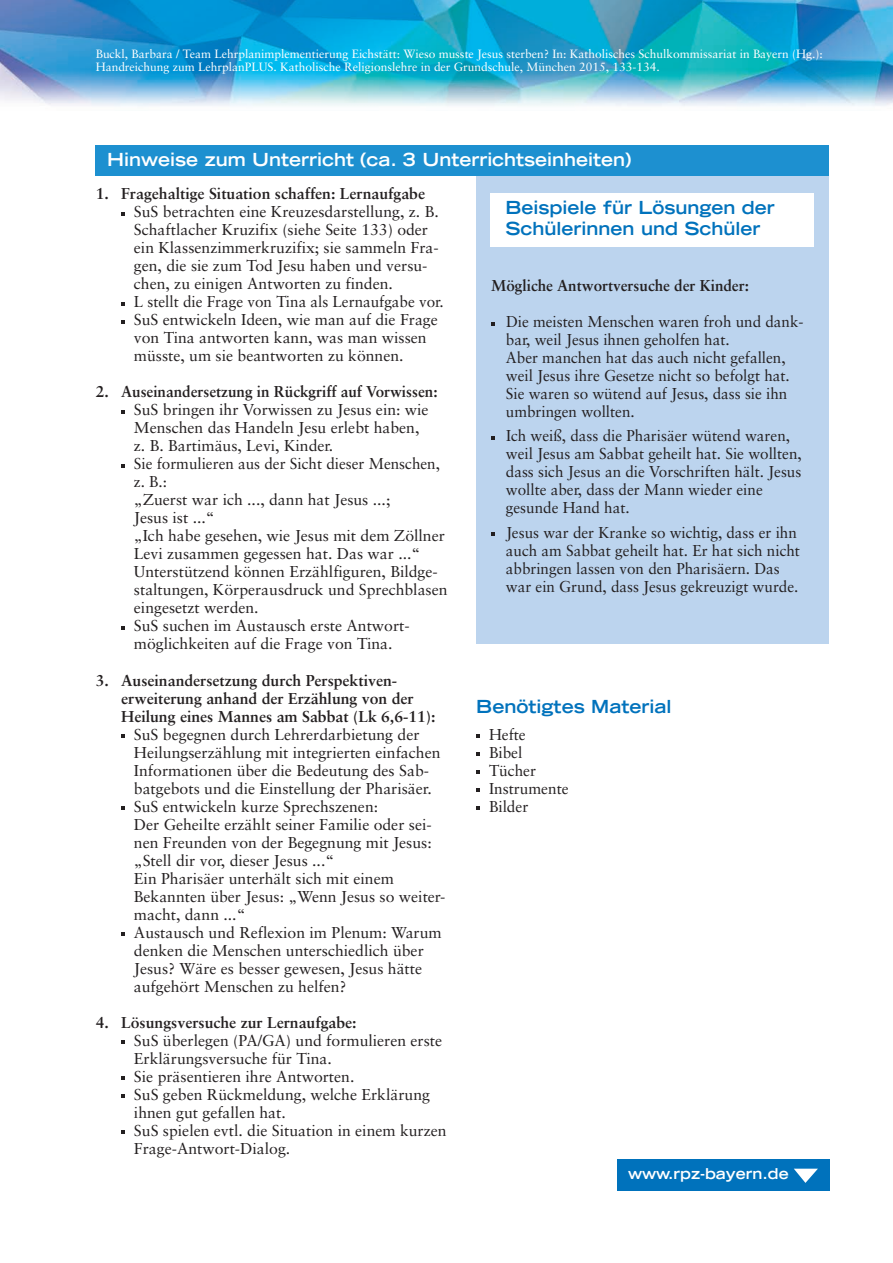
<style>
.page{position:relative;width:893px;height:1263px;background:#fff}
.page>*{position:absolute;margin:0;border:0;box-sizing:border-box;transform-origin:0 0}
.t1{font:700 expanded 18px/21px "Trade Gothic LH";color:#0072bc}
.t2{font:700 expanded 18px "Trade Gothic LH";color:#fff}
.t3{font:15.75px/18px "Sabon LT";color:#231f20}
.t4{font:700 15.75px/18px "Sabon LT";color:#231f20}
.t5{font:700 expanded 15px "Trade Gothic LH";color:#fff}
.t6{font:12px/12.8px "Sabon LT";color:#fff}
</style>
<div class="page">
<img style="left:0;top:0;width:892px;height:106px">
<div style="left:476px;top:161px;width:353px;height:483px;background:#bcd4ee"></div>
<svg style="left:491px;top:322px;width:4px;height:3px"></svg>
<svg style="left:491px;top:436px;width:4px;height:4px"></svg>
<svg style="left:491px;top:533px;width:4px;height:3px"></svg>
<div style="left:491px;top:193px;width:323px;height:54px;background:#fff"></div>
<svg style="left:476px;top:735px;width:4px;height:3px"></svg>
<svg style="left:476px;top:753px;width:4px;height:3px"></svg>
<svg style="left:476px;top:771px;width:4px;height:3px"></svg>
<svg style="left:476px;top:789px;width:4px;height:3px"></svg>
<svg style="left:476px;top:807px;width:4px;height:3px"></svg>
<div style="left:96px;top:145px;width:733px;height:31px;background:#1d90d0"></div>
<svg style="left:121px;top:212px;width:4px;height:4px"></svg>
<svg style="left:121px;top:302px;width:4px;height:4px"></svg>
<svg style="left:121px;top:320px;width:4px;height:4px"></svg>
<svg style="left:121px;top:410px;width:4px;height:4px"></svg>
<svg style="left:121px;top:464px;width:4px;height:4px"></svg>
<svg style="left:121px;top:626px;width:4px;height:4px"></svg>
<svg style="left:121px;top:734px;width:4px;height:4px"></svg>
<svg style="left:121px;top:806px;width:4px;height:4px"></svg>
<svg style="left:121px;top:932px;width:4px;height:4px"></svg>
<svg style="left:121px;top:1040px;width:4px;height:4px"></svg>
<svg style="left:121px;top:1076px;width:4px;height:4px"></svg>
<svg style="left:121px;top:1094px;width:4px;height:4px"></svg>
<svg style="left:121px;top:1130px;width:4px;height:4px"></svg>
<div style="left:617px;top:1159px;width:212px;height:31px;background:#0072bc"></div>
<svg style="left:794px;top:1169px;width:24px;height:14px"></svg>
<p class="t6" style="left:96px;top:49px;width:729px">Buckl, Barbara / Team Lehrplanimplementierung Eichstätt: Wieso musste Jesus sterben? In: Katholisches Schulkommissariat in Bayern (Hg.):<br>Handreichung zum LehrplanPLUS. Katholische Religionslehre in der Grundschule, München 2015, 133-134.</p>
<p class="t2" style="left:107px;top:152px;width:525px">Hinweise zum Unterricht (ca. 3 Unterrichtseinheiten)</p>
<p class="t4" style="left:96px;top:187px;width:331px">1. Fragehaltige Situation schaffen: Lernaufgabe</p>
<p class="t3" style="left:134px;top:205px;width:311px">SuS betrachten eine Kreuzesdarstellung, z. B.<br>Schaftlacher Kruzifix (siehe Seite 133) oder ein Klassenzimmerkruzifix; sie sammeln Fra&shy;gen, die sie zum Tod Jesu haben und versu&shy;chen, zu einigen Antworten zu finden.<br>L stellt die Frage von Tina als Lernaufgabe vor.<br>SuS entwickeln Ideen, wie man auf die Frage von Tina antworten kann, was man wissen müsste, um sie beantworten zu können.</p>
<p class="t4" style="left:96px;top:385px;width:343px">2. Auseinandersetzung in Rückgriff auf Vorwissen:</p>
<p class="t3" style="left:134px;top:403px;width:315px">SuS bringen ihr Vorwissen zu Jesus ein: wie Menschen das Handeln Jesu erlebt haben,<br>z. B. Bartimäus, Levi, Kinder.<br>Sie formulieren aus der Sicht dieser Menschen, z. B.:<br>„Zuerst war ich ..., dann hat Jesus ...;<br>Jesus ist ...“<br>„Ich habe gesehen, wie Jesus mit dem Zöllner Levi zusammen gegessen hat. Das war ...“ Unterstützend können Erzählfiguren, Bildge&shy;staltungen, Körperausdruck und Sprechblasen eingesetzt werden.<br>SuS suchen im Austausch erste Antwort - möglichkeiten auf die Frage von Tina.</p>
<p class="t4" style="left:121px;top:673px;width:316px;text-indent:-26px">3. Auseinandersetzung durch Perspektiven - erweiterung anhand der Erzählung von der<br>Heilung eines Mannes am Sabbat (Lk 6,6-11):</p>
<p class="t3" style="left:134px;top:727px;width:313px">SuS begegnen durch Lehrerdarbietung der Heilungserzählung mit integrierten einfachen Informationen über die Bedeutung des Sab&shy;batgebots und die Einstellung der Pharisäer.<br>SuS entwickeln kurze Sprechszenen:<br>Der Geheilte erzählt seiner Familie oder sei&shy;nen Freunden von der Begegnung mit Jesus: „Stell dir vor, dieser Jesus ...“<br>Ein Pharisäer unterhält sich mit einem Bekannten über Jesus: „Wenn Jesus so weiter&shy;macht, dann ...“<br>Austausch und Reflexion im Plenum: Warum denken die Menschen unterschiedlich über Jesus? Wäre es besser gewesen, Jesus hätte aufgehört Menschen zu helfen?</p>
<p class="t4" style="left:96px;top:1015px;width:263px">4. Lösungsversuche zur Lernaufgabe:</p>
<p class="t3" style="left:134px;top:1033px;width:314px">SuS überlegen (PA/GA) und formulieren erste Erklärungsversuche für Tina.<br>Sie präsentieren ihre Antworten.<br>SuS geben Rückmeldung, welche Erklärung ihnen gut gefallen hat.<br>SuS spielen evtl. die Situation in einem kurzen Frage-Antwort-Dialog.</p>
<p class="t1" style="left:506px;top:199px;width:271px">Beispiele für Lösungen der<br>Schülerinnen und Schüler</p>
<p class="t4" style="left:491px;top:278px;width:259px">Mögliche Antwortversuche der Kinder:</p>
<p class="t3" style="left:506px;top:314px;width:299px">Die meisten Menschen waren froh und dank&shy;bar, weil Jesus ihnen geholfen hat.<br>Aber manchen hat das auch nicht gefallen, weil Jesus ihre Gesetze nicht so befolgt hat.<br>Sie waren so wütend auf Jesus, dass sie ihn umbringen wollten.</p>
<p class="t3" style="left:506px;top:428px;width:297px">Ich weiß, dass die Pharisäer wütend waren, weil Jesus am Sabbat geheilt hat. Sie wollten, dass sich Jesus an die Vorschriften hält. Jesus wollte aber, dass der Mann wieder eine gesunde Hand hat.</p>
<p class="t3" style="left:506px;top:525px;width:296px">Jesus war der Kranke so wichtig, dass er ihn auch am Sabbat geheilt hat. Er hat sich nicht abbringen lassen von den Pharisäern. Das war ein Grund, dass Jesus gekreuzigt wurde.</p>
<p class="t1" style="left:476px;top:698px;width:197px">Benötigtes Material</p>
<p class="t3" style="left:489px;top:727px;width:81px">Hefte<br>Bibel<br>Tücher<br>Instrumente<br>Bilder</p>
<p class="t5" style="left:628px;top:1168px;width:162px">www.rpz-bayern.de</p>
</div>
